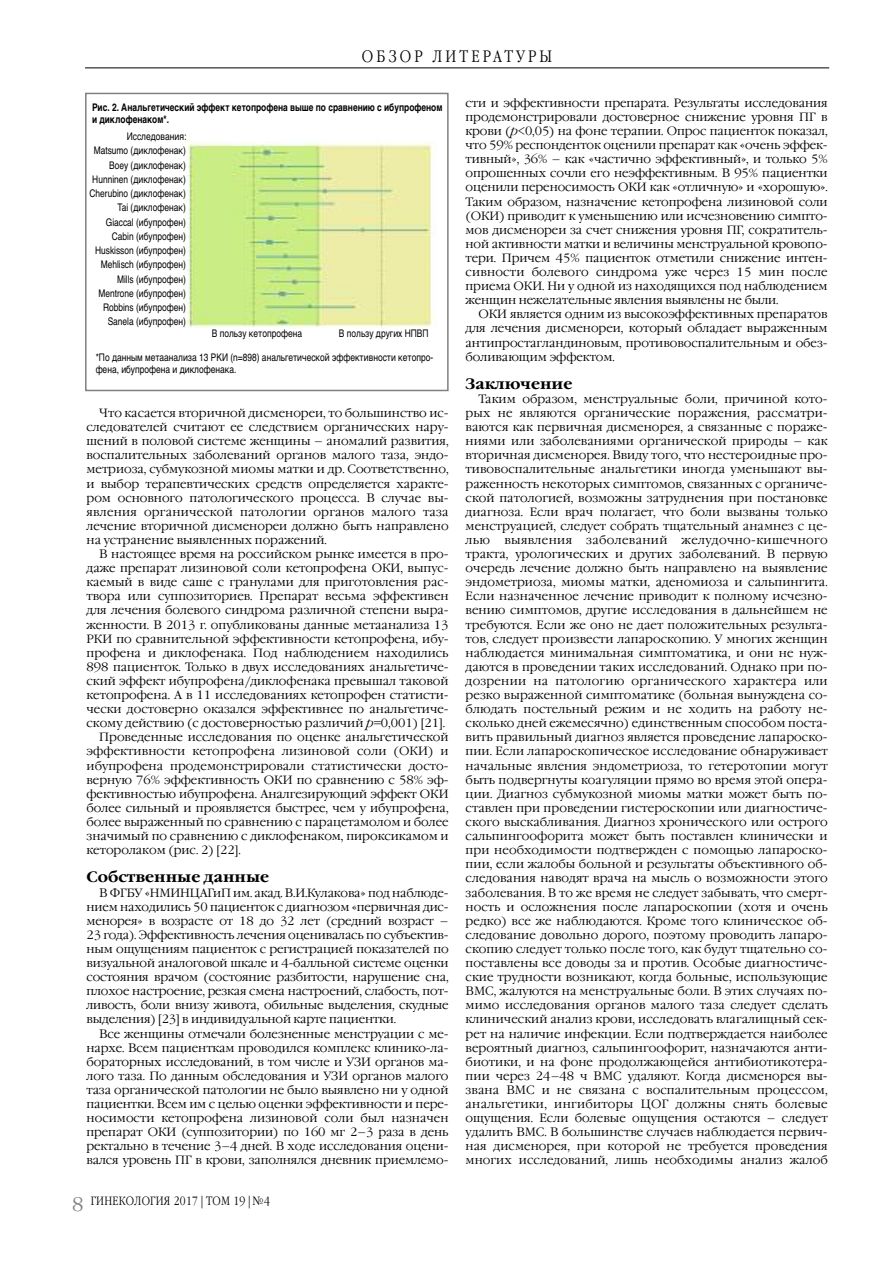
<style>
.page{position:relative;width:893px;height:1263px;background:#fff}
.page>*{position:absolute;margin:0;border:0;box-sizing:border-box;transform-origin:0 0}
.t1{font:300 19.5px "Garamond Narrow C";color:#808080;scale:1.2 1}
.t2{font:300 16.5px "Garamond Narrow C";letter-spacing:.195em;color:#000}
.t3{font:700 15px "Garamond C";color:#000}
.t4{font:300 12px/14.1px "Garamond C";color:#000;text-align:justify}
.t5{font:300 12px "Garamond Narrow C";letter-spacing:.025em;color:#000}
.t6{font:10.5px/14.2px "Helvetica";color:#000;text-align:right;scale:.8 1}
.t7{font:700 10.5px/12px "Helvetica";color:#000;scale:.8 1}
.s1{font-style:italic}
</style>
<div class="page">
<hr style="left:85px;top:68px;width:744px;height:1px;background:#000">
<div style="left:85px;top:93px;width:364px;height:298px;border:2px solid #808080"></div>
<img style="left:184px;top:142px;width:250px;height:186px">
<h2 class="t2" style="left:362px;top:47px;width:192px">ОБЗОР ЛИТЕРАТУРЫ</h2>
<p class="t7" style="left:92px;top:102px;width:440px">Рис. 2. Анальгетический эффект кетопрофена выше по сравнению с ибупрофеном и диклофенаком*.</p>
<p class="t6" style="left:90px;top:144px;width:122px">Matsumo (диклофенак)<br>Boey (диклофенак)<br>Hunninen (диклофенак)<br>Cherubino (диклофенак)<br>Tai (диклофенак)<br>Giaccal (ибупрофен)<br>Cabin (ибупрофен)<br>Huskisson (ибупрофен)<br>Mehlisch (ибупрофен)<br>Mills (ибупрофен)<br>Mentrone (ибупрофен)<br>Robbins (ибупрофен)<br>Sanela (ибупрофен)</p>
<p class="t6" style="left:127px;top:129px;width:76px">Исследования:</p>
<p class="t6" style="left:212px;top:327px;width:114px">В пользу кетопрофена</p>
<p class="t6" style="left:339px;top:327px;width:114px">В пользу других НПВП</p>
<p class="t6" style="left:96px;top:351px;width:423px;line-height:12px;text-align:left">*По данным метаанализа 13 РКИ (n=898) анальгетической эффективности кетопро&shy;фена, ибупрофена и диклофенака.</p>
<p class="t4" style="left:87px;top:406px;width:364px;text-indent:13px">Что касается вторичной дисменореи, то большинство ис&shy;следователей считают ее следствием органических нару&shy;шений в половой системе женщины – аномалий развития, воспалительных заболеваний органов малого таза, эндо&shy;метриоза, субмукозной миомы матки и др. Соответственно, и выбор терапевтических средств определяется характе&shy;ром основного патологического процесса. В случае вы&shy;явления органической патологии органов малого таза лечение вторичной дисменореи должно быть направлено на устранение выявленных поражений.</p>
<p class="t4" style="left:99px;top:547px;width:351px">В настоящее время на российском рынке имеется в про-</p>
<p class="t4" style="left:87px;top:561px;width:364px">даже препарат лизиновой соли кетопрофена ОКИ, выпус-</p>
<p class="t4" style="left:87px;top:575px;width:364px">каемый в виде саше с гранулами для приготовления рас-</p>
<p class="t4" style="left:87px;top:590px;width:364px">твора или суппозиториев. Препарат весьма эффективен</p>
<p class="t4" style="left:87px;top:604px;width:364px">для лечения болевого синдрома различной степени выра-</p>
<p class="t4" style="left:87px;top:618px;width:364px">женности. В 2013 г. опубликованы данные метаанализа 13</p>
<p class="t4" style="left:87px;top:632px;width:364px">РКИ по сравнительной эффективности кетопрофена, ибу-</p>
<p class="t4" style="left:87px;top:646px;width:364px">профена и диклофенака. Под наблюдением находились</p>
<p class="t4" style="left:87px;top:660px;width:364px">898 пациенток. Только в двух исследованиях анальгетиче-</p>
<p class="t4" style="left:87px;top:674px;width:364px">ский эффект ибупрофена/диклофенака превышал таковой</p>
<p class="t4" style="left:87px;top:688px;width:364px">кетопрофена. А в 11 исследованиях кетопрофен статисти-</p>
<p class="t4" style="left:87px;top:702px;width:364px">чески достоверно оказался эффективнее по анальгетиче-</p>
<p class="t4" style="left:87px;top:716px;width:360px">скому действию (с достоверностью различий <span class="s1">р</span>=0,001) [21].</p>
<p class="t4" style="left:99px;top:731px;width:351px">Проведенные исследования по оценке анальгетической</p>
<p class="t4" style="left:87px;top:745px;width:364px">эффективности кетопрофена лизиновой соли (ОКИ) и</p>
<p class="t4" style="left:87px;top:759px;width:364px">ибупрофена продемонстрировали статистически досто-</p>
<p class="t4" style="left:87px;top:773px;width:364px">верную 76% эффективность ОКИ по сравнению с 58% эф-</p>
<p class="t4" style="left:87px;top:787px;width:364px">фективностью ибупрофена. Аналгезирующий эффект ОКИ</p>
<p class="t4" style="left:87px;top:801px;width:364px">более сильный и проявляется быстрее, чем у ибупрофена,</p>
<p class="t4" style="left:87px;top:815px;width:364px">более выраженный по сравнению с парацетамолом и более</p>
<p class="t4" style="left:87px;top:829px;width:364px">значимый по сравнению с диклофенаком, пироксикамом и</p>
<p class="t4" style="left:87px;top:843px;width:156px">кеторолаком (рис. 2) [22].</p>
<p class="t3" style="left:87px;top:869px;width:184px">Собственные данные</p>
<p class="t4" style="left:87px;top:886px;width:364px;text-indent:13px">В ФГБУ «НМИНЦАГиП им. акад. В.И.Кулакова» под наблюде&shy;нием находились 50 пациенток с диагнозом «первичная дис&shy;менорея» в возрасте от 18 до 32 лет (средний возраст – 23 года). Эффективность лечения оценивалась по субъектив&shy;ным ощущениям пациенток с регистрацией показателей по визуальной аналоговой шкале и 4-балльной системе оценки состояния врачом (состояние разбитости, нарушение сна, плохое настроение, резкая смена настроений, слабость, пот&shy;ливость, боли внизу живота, обильные выделения, скудные выделения) [23] в индивидуальной карте пациентки.</p>
<p class="t4" style="left:86px;top:1027px;width:364px;text-indent:13px">Все женщины отмечали болезненные менструации с ме&shy;нархе. Всем пациенткам проводился комплекс клинико-ла&shy;бораторных исследований, в том числе и УЗИ органов ма&shy;лого таза. По данным обследования и УЗИ органов малого таза органической патологии не было выявлено ни у одной пациентки. Всем им с целью оценки эффективности и пере&shy;носимости кетопрофена лизиновой соли был назначен препарат ОКИ (суппозитории) по 160 мг 2–3 раза в день ректально в течение 3–4 дней. В ходе исследования оцени&shy;вался уровень ПГ в крови, заполнялся дневник приемлемо-</p>
<h1 class="t1" style="left:72px;top:1193px;width:11px">8</h1>
<p class="t5" style="left:91px;top:1194px;width:181px">ГИНЕКОЛОГИЯ 2017 | ТОМ 19 | №4</p>
<p class="t4" style="left:466px;top:96px;width:364px">сти и эффективности препарата. Результаты исследования продемонстрировали достоверное снижение уровня ПГ в крови (<span class="s1">p</span>&lt;0,05) на фоне терапии. Опрос пациенток показал, что 59% респонденток оценили препарат как «очень эффек&shy;тивный», 36% – как «частично эффективный», и только 5% опрошенных сочли его неэффективным. В 95% пациентки оценили переносимость ОКИ как «отличную» и «хорошую».<br>Таким образом, назначение кетопрофена лизиновой соли (ОКИ) приводит к уменьшению или исчезновению симпто&shy;мов дисменореи за счет снижения уровня ПГ, сократитель&shy;ной активности матки и величины менструальной кровопо&shy;тери. Причем 45% пациенток отметили снижение интен&shy;сивности болевого синдрома уже через 15 мин после приема ОКИ. Ни у одной из находящихся под наблюдением женщин нежелательные явления выявлены не были.</p>
<p class="t4" style="left:466px;top:308px;width:364px;text-indent:13px">ОКИ является одним из высокоэффективных препаратов для лечения дисменореи, который обладает выраженным антипростагландиновым, противовоспалительным и обез&shy;боливающим эффектом.</p>
<p class="t3" style="left:466px;top:375px;width:108px">Заключение</p>
<p class="t4" style="left:466px;top:392px;width:364px;text-indent:13px">Таким образом, менструальные боли, причиной кото&shy;рых не являются органические поражения, рассматри&shy;ваются как первичная дисменорея, а связанные с пораже&shy;ниями или заболеваниями органической природы – как вторичная дисменорея. Ввиду того, что нестероидные про&shy;тивовоспалительные анальгетики иногда уменьшают вы&shy;раженность некоторых симптомов, связанных с органиче&shy;ской патологией, возможны затруднения при постановке диагноза. Если врач полагает, что боли вызваны только менструацией, следует собрать тщательный анамнез с це&shy;лью выявления заболеваний желудочно-кишечного тракта, урологических и других заболеваний. В первую очередь лечение должно быть направлено на выявление эндометриоза, миомы матки, аденомиоза и сальпингита.<br>Если назначенное лечение приводит к полному исчезно&shy;вению симптомов, другие исследования в дальнейшем не требуются. Если же оно не дает положительных результа&shy;тов, следует произвести лапароскопию. У многих женщин наблюдается минимальная симптоматика, и они не нуж&shy;даются в проведении таких исследований. Однако при по&shy;дозрении на патологию органического характера или резко выраженной симптоматике (больная вынуждена со&shy;блюдать постельный режим и не ходить на работу не&shy;сколько дней ежемесячно) единственным способом поста&shy;вить правильный диагноз является проведение лапароско&shy;пии. Если лапароскопическое исследование обнаруживает начальные явления эндометриоза, то гетеротопии могут быть подвергнуты коагуляции прямо во время этой опера&shy;ции. Диагноз субмукозной миомы матки может быть по&shy;ставлен при проведении гистероскопии или диагностиче&shy;ского выскабливания. Диагноз хронического или острого сальпингоофорита может быть поставлен клинически и при необходимости подтвержден с помощью лапароско&shy;пии, если жалобы больной и результаты объективного об&shy;следования наводят врача на мысль о возможности этого заболевания. В то же время не следует забывать, что смерт&shy;ность и осложнения после лапароскопии (хотя и очень редко) все же наблюдаются. Кроме того клиническое об&shy;следование довольно дорого, поэтому проводить лапаро&shy;скопию следует только после того, как будут тщательно со&shy;поставлены все доводы за и против. Особые диагностиче&shy;ские трудности возникают, когда больные, использующие ВМС, жалуются на менструальные боли. В этих случаях по&shy;мимо исследования органов малого таза следует сделать клинический анализ крови, исследовать влагалищный сек&shy;рет на наличие инфекции. Если подтверждается наиболее вероятный диагноз, сальпингоофорит, назначаются анти&shy;биотики, и на фоне продолжающейся антибиотикотера&shy;пии через 24–48 ч ВМС удаляют. Когда дисменорея вы&shy;звана ВМС и не связана с воспалительным процессом, анальгетики, ингибиторы ЦОГ должны снять болевые ощущения. Если болевые ощущения остаются – следует удалить ВМС. В большинстве случаев наблюдается первич&shy;ная дисменорея, при которой не требуется проведения многих исследований, лишь необходимы анализ жалоб</p>
</div>
